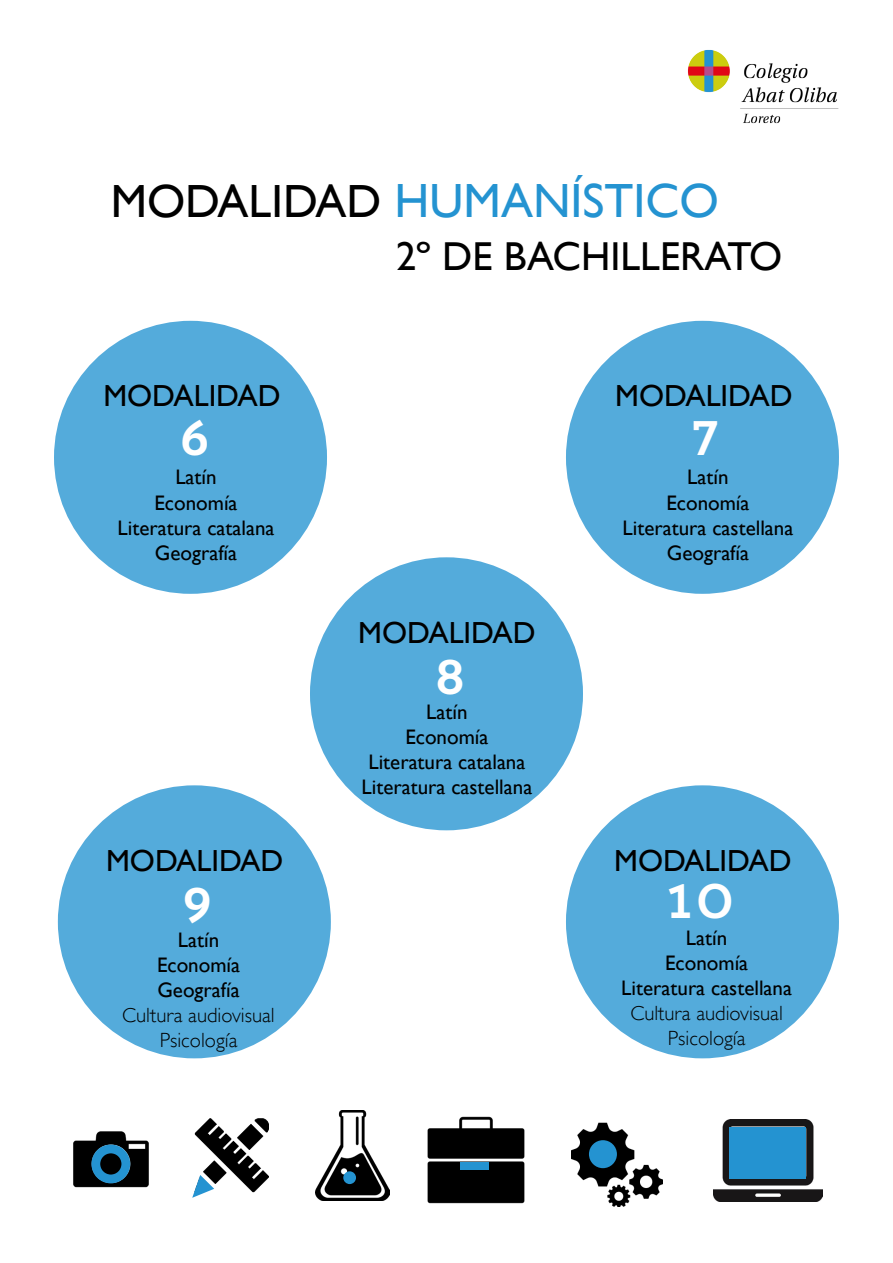
<style>
.page{position:relative;width:893px;height:1263px;background:#fff}
.page>*{position:absolute;margin:0;border:0;box-sizing:border-box;transform-origin:0 0}
.t1{font:48.15px "Trend Slab One";color:#fff}
.t2{font:48px "Gill Sans";color:#2493d1}
.t3{font:40.35px "Gill Sans";color:#000}
.t4{font:30.45px "Gill Sans";color:#000}
.t5{font:21px "Gill Sans";color:#000}
.t6{font:300 20.55px "Gill Sans";color:#000}
.s1{font-size:46.5px;color:#000}
</style>
<div class="page">
<div style="left:54px;top:321px;width:273px;height:273px;background:#54abdb;border-radius:50%"></div>
<div style="left:566px;top:321px;width:273px;height:273px;background:#54abdb;border-radius:50%"></div>
<div style="left:310px;top:557px;width:273px;height:273px;background:#54abdb;border-radius:50%"></div>
<img style="left:688px;top:50px;width:151px;height:74px">
<img style="left:428px;top:1116px;width:97px;height:88px">
<img style="left:194px;top:1118px;width:75px;height:75px">
<img style="left:315px;top:1110px;width:74px;height:90px">
<img style="left:572px;top:1122px;width:90px;height:85px">
<img style="left:713px;top:1120px;width:110px;height:81px">
<img style="left:73px;top:1131px;width:76px;height:57px">
<div style="left:91px;top:1144px;width:39px;height:39px;border:9px solid #2493d1;border-radius:50%"></div>
<div style="left:589px;top:1140px;width:28px;height:28px;background:#2493d1;border-radius:50%"></div>
<div style="left:343px;top:1171px;width:13px;height:13px;background:#2493d1;border-radius:50%"></div>
<svg style="left:192px;top:1175px;width:22px;height:23px"></svg>
<div style="left:730px;top:1127px;width:76px;height:51px;background:#2493d1"></div>
<div style="left:461px;top:1162px;width:28px;height:8px;background:#2493d1"></div>
<div style="left:58px;top:785px;width:273px;height:273px;background:#54abdb;border-radius:50%"></div>
<div style="left:566px;top:785px;width:273px;height:273px;background:#54abdb;border-radius:50%"></div>
<p class="t2" style="left:111px;top:173px;width:610px"><span class="s1">MODALIDAD</span> HUMANÍSTICO</p>
<p class="t3" style="left:396px;top:233px;width:388px">2º DE BACHILLERATO</p>
<p class="t4" style="left:103px;top:378px;width:179px">MODALIDAD</p>
<p class="t1" style="left:178px;top:407px;width:35px">6</p>
<p class="t5" style="left:175px;top:465px;width:43px">Latín</p>
<p class="t5" style="left:154px;top:490px;width:85px">Economía</p>
<p class="t5" style="left:118px;top:515px;width:158px">Literatura catalana</p>
<p class="t5" style="left:155px;top:541px;width:84px">Geografía</p>
<p class="t4" style="left:106px;top:843px;width:179px">MODALIDAD</p>
<p class="t1" style="left:181px;top:874px;width:35px">9</p>
<p class="t5" style="left:178px;top:927px;width:43px">Latín</p>
<p class="t5" style="left:157px;top:952px;width:85px">Economía</p>
<p class="t5" style="left:157px;top:978px;width:84px">Geografía</p>
<p class="t6" style="left:122px;top:999px;width:154px">Cultura audiovisual</p>
<p class="t6" style="left:160px;top:1024px;width:79px">Psicología</p>
<p class="t4" style="left:358px;top:615px;width:179px">MODALIDAD</p>
<p class="t1" style="left:433px;top:646px;width:36px">8</p>
<p class="t5" style="left:426px;top:699px;width:43px">Latín</p>
<p class="t5" style="left:405px;top:724px;width:85px">Economía</p>
<p class="t5" style="left:368px;top:750px;width:158px">Literatura catalana</p>
<p class="t5" style="left:362px;top:775px;width:172px">Literatura castellana</p>
<p class="t4" style="left:615px;top:378px;width:179px">MODALIDAD</p>
<p class="t1" style="left:690px;top:407px;width:31px">7</p>
<p class="t5" style="left:687px;top:465px;width:43px">Latín</p>
<p class="t5" style="left:666px;top:490px;width:85px">Economía</p>
<p class="t5" style="left:623px;top:515px;width:172px">Literatura castellana</p>
<p class="t5" style="left:667px;top:541px;width:84px">Geografía</p>
<p class="t4" style="left:614px;top:843px;width:179px">MODALIDAD</p>
<p class="t1" style="left:665px;top:870px;width:72px">10</p>
<p class="t5" style="left:686px;top:925px;width:43px">Latín</p>
<p class="t5" style="left:665px;top:950px;width:85px">Economía</p>
<p class="t5" style="left:621px;top:975px;width:172px">Literatura castellana</p>
<p class="t6" style="left:630px;top:997px;width:154px">Cultura audiovisual</p>
<p class="t6" style="left:668px;top:1022px;width:79px">Psicología</p>
</div>
